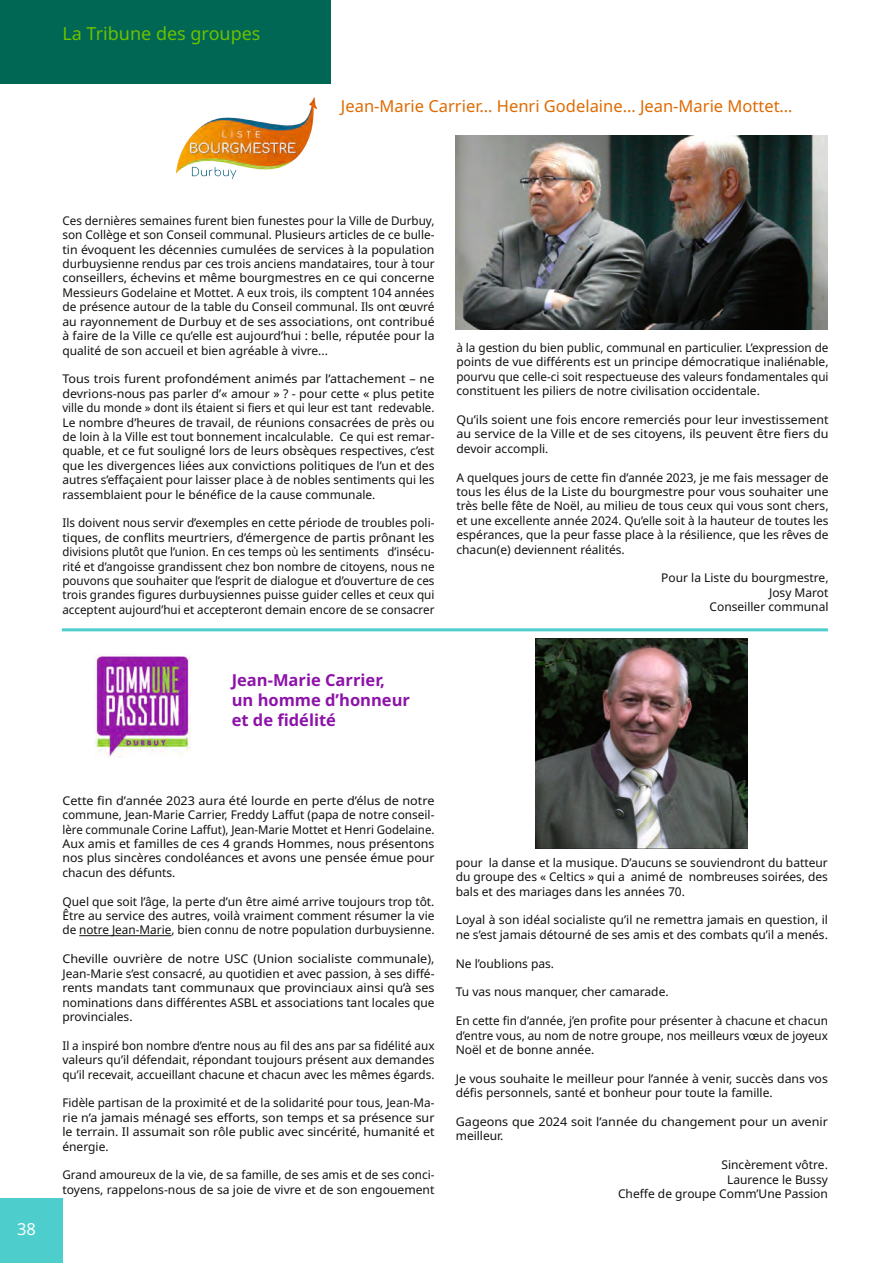
<style>
.page{position:relative;width:893px;height:1263px;background:#fff}
.page>*{position:absolute;margin:0;border:0;box-sizing:border-box;transform-origin:0 0}
.t1{font:18px "Noto Sans";color:#6ec100}
.t2{font:16.5px "Noto Sans";color:#df6a00}
.t3{font:700 16.5px/19.8px "Noto Sans";color:#8d13a9}
.t4{font:16.5px "Noto Sans";color:#fff}
.t5{font:12px/14.4px "Noto Sans";color:#11110f;text-align:justify}
.t6{font:12px/14.4px "Noto Sans";color:#11110f;text-align:justify;scale:1.05 1}
</style>
<div class="page">
<div style="left:0;top:0;width:330px;height:84px;background:#006754"></div>
<hr style="left:62px;top:628px;width:766px;height:3px;background:#4dcdcb">
<img style="left:94px;top:654px;width:97px;height:103px">
<img style="left:177px;top:97px;width:140px;height:81px">
<img style="left:536px;top:638px;width:212px;height:210px">
<hr style="left:79px;top:935px;width:92px;height:1px;background:#11110f">
<img style="left:456px;top:136px;width:372px;height:194px">
<div style="left:0;top:1197px;width:63px;height:65px;background:#4dcdcb"></div>
<h1 class="t1" style="left:62px;top:23px;width:200px">La Tribune des groupes</h1>
<h2 class="t2" style="left:341px;top:96px;width:453px">Jean-Marie Carrier… Henri Godelaine… Jean-Marie Mottet…</h2>
<p class="t5" style="left:62px;top:213px;width:374px">Ces dernières semaines furent bien funestes pour la Ville de Durbuy, son Collège et son Conseil communal. Plusieurs articles de ce bulle&shy;tin évoquent les décennies cumulées de services à la population durbuysienne rendus par ces trois anciens mandataires, tour à tour conseillers, échevins et même bourgmestres en ce qui concerne Messieurs Godelaine et Mottet. A eux trois, ils comptent 104 années de présence autour de la table du Conseil communal. Ils ont œuvré au rayonnement de Durbuy et de ses associations, ont contribué à faire de la Ville ce qu’elle est aujourd’hui : belle, réputée pour la qualité de son accueil et bien agréable à vivre...</p>
<p class="t6" style="left:62px;top:372px;width:356px">Tous trois furent profondément animés par l’attachement – ne devrions-nous pas parler d’« amour » ? - pour cette « plus petite ville du monde » dont ils étaient si fiers et qui leur est tant redevable.<br>Le nombre d’heures de travail, de réunions consacrées de près ou de loin à la Ville est tout bonnement incalculable. Ce qui est remar&shy;quable, et ce fut souligné lors de leurs obsèques respectives, c’est que les divergences liées aux convictions politiques de l’un et des autres s’effaçaient pour laisser place à de nobles sentiments qui les rassemblaient pour le bénéfice de la cause communale.</p>
<p class="t5" style="left:62px;top:516px;width:374px">Ils doivent nous servir d’exemples en cette période de troubles poli&shy;tiques, de conflits meurtriers, d’émergence de partis prônant les divisions plutôt que l’union. En ces temps où les sentiments d’insécu&shy;rité et d’angoisse grandissent chez bon nombre de citoyens, nous ne pouvons que souhaiter que l’esprit de dialogue et d’ouverture de ces trois grandes figures durbuysiennes puisse guider celles et ceux qui acceptent aujourd’hui et accepteront demain encore de se consacrer</p>
<p class="t5" style="left:456px;top:340px;width:374px">à la gestion du bien public, communal en particulier. L’expression de points de vue différents est un principe démocratique inaliénable, pourvu que celle-ci soit respectueuse des valeurs fondamentales qui constituent les piliers de notre civilisation occidentale.</p>
<p class="t5" style="left:456px;top:412px;width:374px">Qu’ils soient une fois encore remerciés pour leur investissement au service de la Ville et de ses citoyens, ils peuvent être fiers du devoir accompli.</p>
<p class="t5" style="left:456px;top:470px;width:374px">A quelques jours de cette fin d’année 2023, je me fais messager de tous les élus de la Liste du bourgmestre pour vous souhaiter une très belle fête de Noël, au milieu de tous ceux qui vous sont chers, et une excellente année 2024. Qu’elle soit à la hauteur de toutes les espérances, que la peur fasse place à la résilience, que les rêves de chacun(e) deviennent réalités.</p>
<p class="t5" style="left:661px;top:571px;width:169px;text-align:right">Pour la Liste du bourgmestre,<br>Josy Marot<br>Conseiller communal</p>
<h2 class="t3" style="left:232px;top:670px;width:180px">Jean-Marie Carrier, un homme d’honneur et de fidélité</h2>
<h2 class="t4" style="left:17px;top:1218px;width:20px">38</h2>
<p class="t6" style="left:62px;top:793px;width:356px">Cette fin d’année 2023 aura été lourde en perte d’élus de notre commune, Jean-Marie Carrier, Freddy Laffut (papa de notre conseil&shy;lère communale Corine Laffut), Jean-Marie Mottet et Henri Godelaine.<br>Aux amis et familles de ces 4 grands Hommes, nous présentons nos plus sincères condoléances et avons une pensée émue pour chacun des défunts.</p>
<p class="t5" style="left:62px;top:894px;width:374px">Quel que soit l’âge, la perte d’un être aimé arrive toujours trop tôt.<br>Être au service des autres, voilà vraiment comment résumer la vie de notre Jean-Marie, bien connu de notre population durbuysienne.</p>
<p class="t6" style="left:62px;top:951px;width:356px">Cheville ouvrière de notre USC (Union socialiste communale), Jean-Marie s’est consacré, au quotidien et avec passion, à ses diffé&shy;rents mandats tant communaux que provinciaux ainsi qu’à ses nominations dans différentes ASBL et associations tant locales que provinciales.</p>
<p class="t5" style="left:62px;top:1038px;width:374px">Il a inspiré bon nombre d’entre nous au fil des ans par sa fidélité aux valeurs qu’il défendait, répondant toujours présent aux demandes qu’il recevait, accueillant chacune et chacun avec les mêmes égards.</p>
<p class="t5" style="left:62px;top:1095px;width:374px">Fidèle partisan de la proximité et de la solidarité pour tous, Jean-Ma&shy;rie n’a jamais ménagé ses efforts, son temps et sa présence sur le terrain. Il assumait son rôle public avec sincérité, humanité et énergie.</p>
<p class="t5" style="left:62px;top:1167px;width:374px">Grand amoureux de la vie, de sa famille, de ses amis et de ses conci&shy;toyens, rappelons-nous de sa joie de vivre et de son engouement</p>
<p class="t5" style="left:456px;top:855px;width:374px">pour la danse et la musique. D’aucuns se souviendront du batteur du groupe des « Celtics » qui a animé de nombreuses soirées, des bals et des mariages dans les années 70.</p>
<p class="t5" style="left:456px;top:912px;width:374px">Loyal à son idéal socialiste qu’il ne remettra jamais en question, il ne s’est jamais détourné de ses amis et des combats qu’il a menés.</p>
<p class="t5" style="left:456px;top:956px;width:100px">Ne l’oublions pas.</p>
<p class="t5" style="left:456px;top:984px;width:214px">Tu vas nous manquer, cher camarade.</p>
<p class="t5" style="left:456px;top:1013px;width:374px">En cette fin d’année, j’en profite pour présenter à chacune et chacun d’entre vous, au nom de notre groupe, nos meilleurs vœux de joyeux Noël et de bonne année.</p>
<p class="t5" style="left:456px;top:1071px;width:374px">Je vous souhaite le meilleur pour l’année à venir, succès dans vos défis personnels, santé et bonheur pour toute la famille.</p>
<p class="t6" style="left:456px;top:1114px;width:356px">Gageons que 2024 soit l’année du changement pour un avenir meilleur.</p>
<p class="t5" style="left:618px;top:1157px;width:211px;text-align:right">Sincèrement vôtre.<br>Laurence le Bussy<br>Cheffe de groupe Comm’Une Passion</p>
</div>
